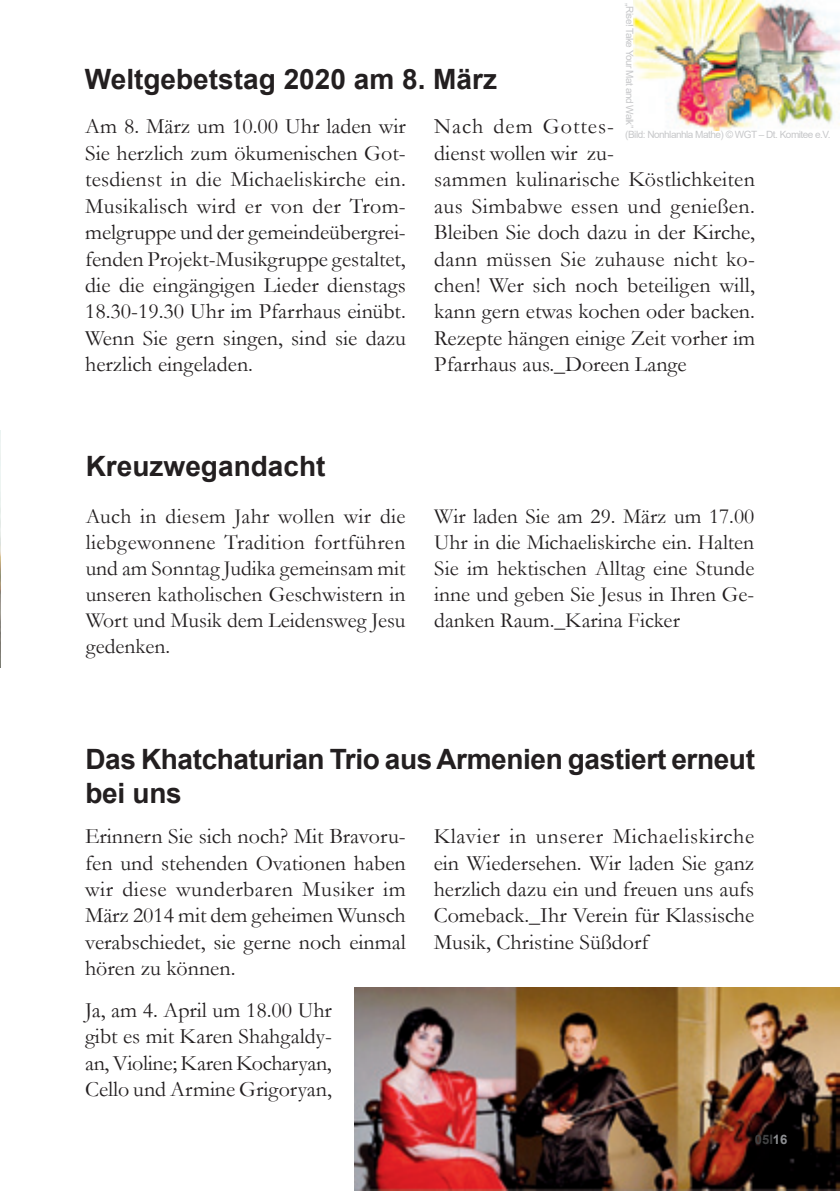
<style>
.page{position:relative;width:840px;height:1191px;background:#fff}
.page>*{position:absolute;margin:0;border:0;box-sizing:border-box;transform-origin:0 0}
.Artikel_Überschrift{font:700 28px/33.6px "Arial";letter-spacing:-.015em;color:#231f20}
.Artikel_Text_normal{font:22px/26.4px "Garamond";color:#231f20;text-align:justify}
.Artikel_Text_normal-2{font:21.6px/26px "Garamond";color:#231f20;text-align:justify}
.Impressum{font:700 13px "Arial";color:#414243}
.Copyright_Fotos{font:10px "Arial";letter-spacing:-.05em;color:#c7c8ca}
.s1{color:#8d8f92}
</style>
<div class="page">
<img style="left:354px;top:987px;width:485px;height:204px">
<img style="left:0;top:430px;width:1px;height:237px">
<img style="left:633px;top:1px;width:206px;height:130px">
<p class="Copyright_Fotos" style="left:636px;top:3px;width:126px;rotate:90deg">„Rise! Take Your Mat and Walk”</p>
<p class="Artikel_Überschrift" style="left:85px;top:62px;width:413px">Weltgebetstag 2020 am 8. März</p>
<p class="Artikel_Text_normal" style="left:85px;top:113px;width:322px">Am 8. März um 10.00 Uhr laden wir</p>
<p class="Artikel_Text_normal" style="left:434px;top:113px;width:322px;text-align:left">Nach dem Gottes-<br>dienst wollen wir zu-<br>sammen kulinarische Köstlichkeiten aus Simbabwe essen und genießen.<br>Bleiben Sie doch dazu in der Kirche, dann müssen Sie zuhause nicht ko&shy;chen! Wer sich noch beteiligen will, kann gern etwas kochen oder backen.<br>Rezepte hängen einige Zeit vorher im<br>Pfarrhaus aus._Doreen Lange</p>
<p class="Copyright_Fotos" style="left:625px;top:128px;width:207px">(Bild: Nonhlanhla Mathe) © WGT – Dt. Komitee e.V.</p>
<p class="Artikel_Text_normal" style="left:85px;top:139px;width:322px">Sie herzlich zum ökumenischen Got&shy;tesdienst in die Michaeliskirche ein.<br>Musikalisch wird er von der Trom&shy;melgruppe und der gemeindeübergrei&shy;fenden Projekt-Musikgruppe gestaltet, die die eingängigen Lieder dienstags 18.30-19.30 Uhr im Pfarrhaus einübt.<br>Wenn Sie gern singen, sind sie dazu herzlich eingeladen.</p>
<p class="Artikel_Überschrift" style="left:86px;top:449px;width:241px">Kreuzwegandacht</p>
<p class="Artikel_Text_normal-2" style="left:86px;top:503px;width:321px">Auch in diesem Jahr wollen wir die liebgewonnene Tradition fortführen und am Sonntag Judika gemeinsam mit unseren katholischen Geschwistern in Wort und Musik dem Leidensweg Jesu gedenken.</p>
<p class="Artikel_Text_normal-2" style="left:434px;top:503px;width:321px">Wir laden Sie am 29. März um 17.00<br>Uhr in die Michaeliskirche ein. Halten Sie im hektischen Alltag eine Stunde inne und geben Sie Jesus in Ihren Ge&shy;danken Raum._Karina Ficker</p>
<p class="Artikel_Überschrift" style="left:85px;top:742px;width:670px">Das Khatchaturian Trio aus Armenien gastiert erneut bei uns</p>
<p class="Artikel_Text_normal" style="left:85px;top:822px;width:322px">Erinnern Sie sich noch? Mit Bravoru&shy;fen und stehenden Ovationen haben wir diese wunderbaren Musiker im März 2014 mit dem geheimen Wunsch verabschiedet, sie gerne noch einmal hören zu können.</p>
<p class="Artikel_Text_normal" style="left:85px;top:996px;width:248px">Ja, am 4. April um 18.00 Uhr gibt es mit Karen Shahgaldy&shy;an, Violine; Karen Kocharyan, Cello und Armine Grigoryan,</p>
<p class="Artikel_Text_normal" style="left:433px;top:822px;width:322px">Klavier in unserer Michaeliskirche ein Wiedersehen. Wir laden Sie ganz herzlich dazu ein und freuen uns aufs Comeback._Ihr Verein für Klassische Musik, Christine Süßdorf</p>
<p class="Impressum" style="left:754px;top:1130px;width:34px">05I<span class="s1">16</span></p>
</div>
